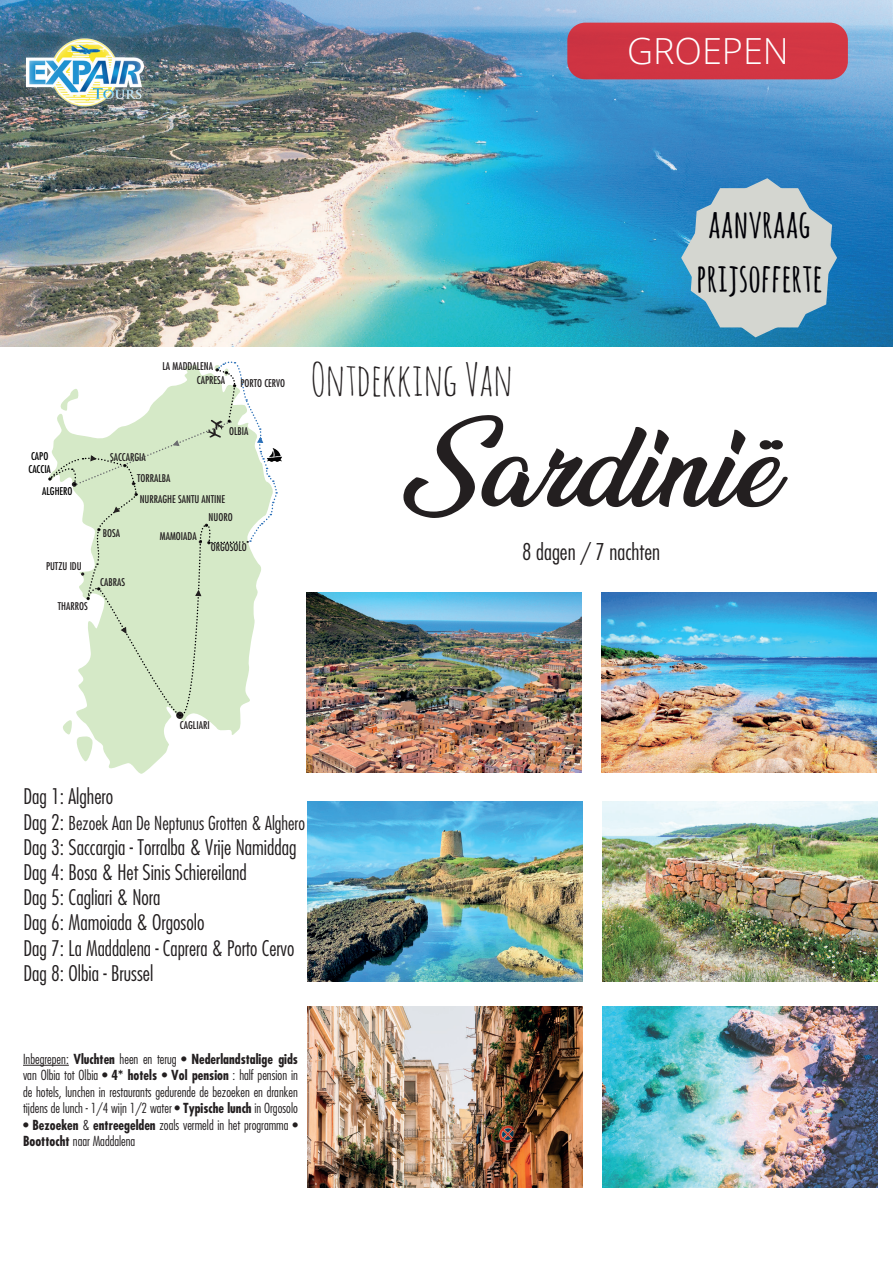
<style>
.page{position:relative;width:893px;height:1263px;background:#fff}
.page>*{position:absolute;margin:0;border:0;box-sizing:border-box;transform-origin:0 0}
.t1{font:900 99px "Ananda";color:#231f20}
.t2{font:45px "Amatic SC";color:#231f20}
.t3{font:700 39px/54px "Amatic SC";color:#000006}
.t4{font:300 36px "Open Sans";color:#fff}
.t5{font:300 condensed 22.5px "Futura LT";color:#231f20}
.t6{font:300 condensed 21px/25.2px "Futura LT";color:#231f20}
.t7{font:300 condensed 18.75px "Futura LT";color:#231f20}
.t8{font:300 condensed 13.5px/16.5px "Futura LT";color:#231f20;text-align:justify}
.t9{font:condensed 10.35px/13.4px "Futura LT";color:#231f20}
.t10{font:condensed 10.35px/13px "Futura LT";color:#000001}
.s1{font-size:21px}
.s2{font-weight:700}
</style>
<div class="page">
<img style="left:0;top:0;width:893px;height:347px">
<div style="left:17px;top:29px;width:136px;height:87px;background:#fff;opacity:.25"></div>
<img style="left:25px;top:14px;width:120px;height:120px">
<img style="left:602px;top:801px;width:275px;height:181px">
<img style="left:602px;top:1007px;width:275px;height:180px">
<img style="left:601px;top:592px;width:275px;height:181px">
<img style="left:307px;top:592px;width:274px;height:181px">
<img style="left:308px;top:801px;width:275px;height:181px">
<svg style="left:680px;top:177px;width:158px;height:161px;background:#9bbac9"></svg>
<img style="left:308px;top:1007px;width:275px;height:180px">
<img style="left:278px;top:451px;width:4px;height:11px">
<svg style="left:48px;top:361px;width:230px;height:401px"></svg>
<hr style="left:23px;top:1065px;width:46px;height:1px;background:#231f20">
<div style="left:567px;top:23px;width:281px;height:56px;background:#d23643;border-radius:18px"></div>
<h3 class="t4" style="left:627px;top:27px;width:163px">GROEPEN</h3>
<p class="t9" style="left:197px;top:360px;width:30px;text-indent:-34px">LA MADDALENA<br>CAPRESA</p>
<p class="t9" style="left:240px;top:376px;width:46px">PORTO CERVO</p>
<p class="t10" style="left:28px;top:450px;width:24px">CAPO<br>CACCIA</p>
<p class="t10" style="left:42px;top:485px;width:32px">ALGHERO</p>
<p class="t9" style="left:46px;top:559px;width:37px">PUTZU IDU</p>
<p class="t9" style="left:58px;top:599px;width:31px">THARROS</p>
<p class="t9" style="left:110px;top:451px;width:37px">SACCARGIA</p>
<p class="t9" style="left:137px;top:471px;width:35px">TORRALBA</p>
<p class="t9" style="left:229px;top:424px;width:21px">OLBIA</p>
<p class="t9" style="left:140px;top:493px;width:87px">NURRAGHE SANTU ANTINE</p>
<p class="t9" style="left:103px;top:526px;width:19px">BOSA</p>
<p class="t9" style="left:100px;top:576px;width:26px">CABRAS</p>
<p class="t9" style="left:160px;top:530px;width:38px">MAMOIADA</p>
<p class="t9" style="left:209px;top:511px;width:26px">NUORO</p>
<p class="t9" style="left:211px;top:541px;width:38px">ORGOSOLO</p>
<h2 class="t2" style="left:311px;top:350px;width:204px">Ontdekking Van</h2>
<h3 class="t3" style="left:697px;top:196px;width:127px">AANVRAAG<br>PRIJSOFFERTE</h3>
<h1 class="t1" style="left:404px;top:415px;width:376px">Sardinië</h1>
<h3 class="t5" style="left:522px;top:538px;width:139px">8 dagen / 7 nachten</h3>
<p class="t9" style="left:180px;top:718px;width:31px">CAGLIARI</p>
<h3 class="t6" style="left:23px;top:784px;width:92px">Dag 1: Alghero</h3>
<h3 class="t7" style="left:23px;top:811px;width:283px"><span class="s1">Dag 2:</span> Bezoek Aan De Neptunus Grotten &amp; Alghero</h3>
<h3 class="t6" style="left:23px;top:834px;width:275px">Dag 3: Saccargia - Torralba &amp; Vrije Namiddag<br>Dag 4: Bosa &amp; Het Sinis Schiereiland<br>Dag 5: Cagliari &amp; Nora<br>Dag 6: Mamoiada &amp; Orgosolo<br>Dag 7: La Maddalena - Caprera &amp; Porto Cervo<br>Dag 8: Olbia - Brussel</h3>
<p class="t8" style="left:23px;top:1051px;width:276px">Inbegrepen: <span class="s2">Vluchten</span> heen en terug • <span class="s2">Nederlandstalige gids </span>van Olbia tot Olbia • <span class="s2">4* hotels</span> • <span class="s2">Vol pension</span> : half pension in de hotels, lunchen in restaurants gedurende de bezoeken en dranken tijdens de lunch - 1/4 wijn 1/2 water • <span class="s2">Typische lunch</span> in Orgosolo</p>
<p class="t8" style="left:23px;top:1116px;width:276px">• <span class="s2">Bezoeken</span> &amp; <span class="s2">entreegelden</span> zoals vermeld in het programma •<br><span class="s2">Boottocht</span> naar Maddalena</p>
</div>
